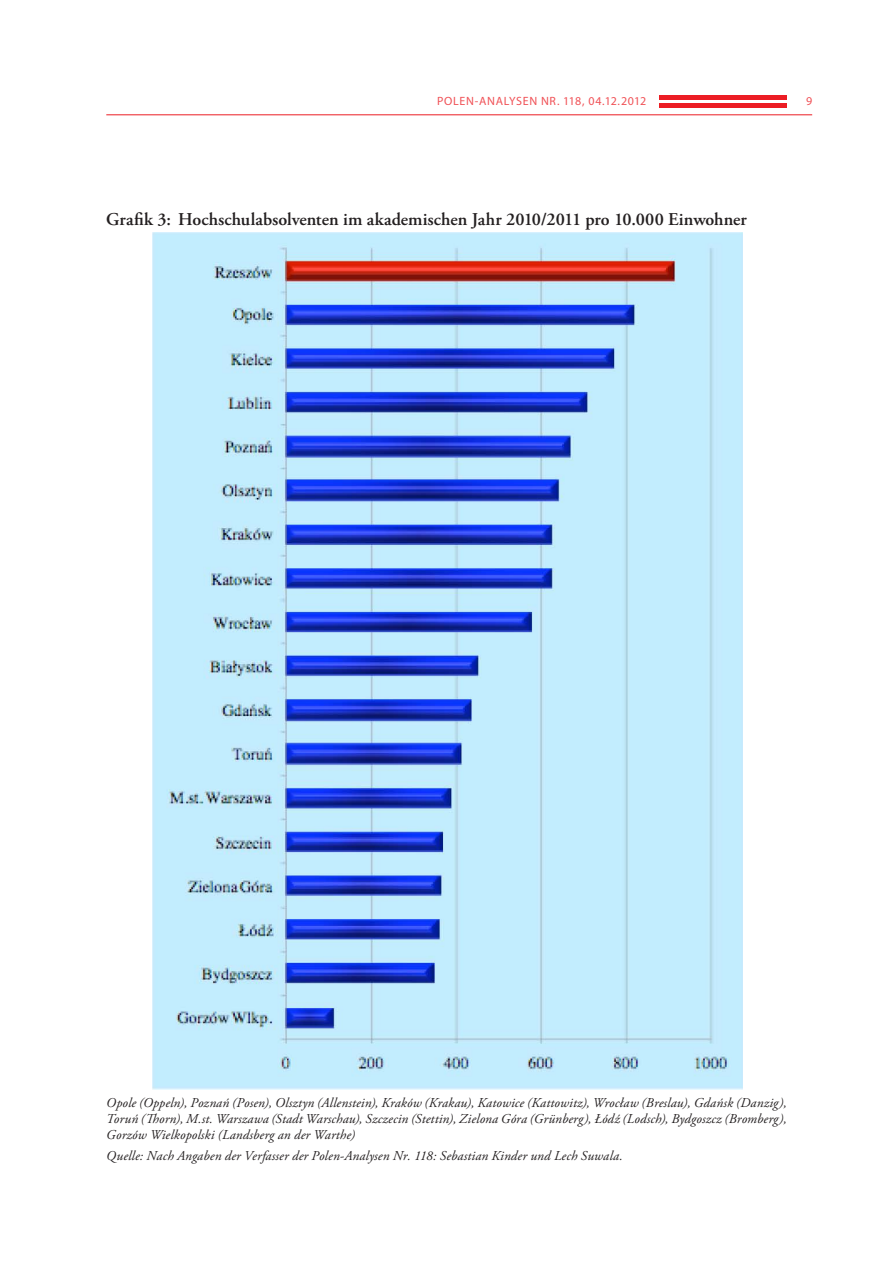
<style>
.page{position:relative;width:893px;height:1263px;background:#fff}
.page>*{position:absolute;margin:0;border:0;box-sizing:border-box;transform-origin:0 0}
.Ueberschrift_Tabelle{font:600 18px "Adobe Garamond Pro";color:#231f20}
.Quelle_Tabelle_1{font:italic 13.5px/16.2px "Adobe Garamond Pro";letter-spacing:.01em;color:#231f20;text-align:justify}
.t1{font:12px "Myriad Pro";letter-spacing:.05em;color:#f05156}
</style>
<div class="page">
<div style="left:659px;top:103px;width:128px;height:5px;background:#ec1d24"></div>
<hr style="left:659px;top:96px;width:128px;height:4px;background:#ec1d24">
<hr style="left:106px;top:114px;width:706px;height:1px;background:#ec1d24">
<img style="left:152px;top:233px;width:591px;height:856px">
<p class="t1" style="left:437px;top:94px;width:211px">POLEN-ANALYSEN NR. 118, 04.12.2012</p>
<p class="t1" style="left:806px;top:94px;width:8px">9</p>
<p class="Ueberschrift_Tabelle" style="left:106px;top:209px;width:642px">Grafik 3: Hochschulabsolventen im akademischen Jahr 2010/2011 pro 10.000 Einwohner</p>
<p class="Quelle_Tabelle_1" style="left:106px;top:1095px;width:682px">Opole (Oppeln), Poznań (Posen), Olsztyn (Allenstein), Kraków (Krakau), Katowice (Kattowitz), Wrocław (Breslau), Gdańsk (Danzig), Toruń (Thorn), M.st. Warszawa (Stadt Warschau), Szczecin (Stettin), Zielona Góra (Grünberg), Łódź (Lodsch), Bydgoszcz (Bromberg), Gorzów Wielkopolski (Landsberg an der Warthe)</p>
<p class="Quelle_Tabelle_1" style="left:106px;top:1147px;width:518px">Quelle: Nach Angaben der Verfasser der Polen-Analysen Nr. 118: Sebastian Kinder und Lech Suwala.</p>
</div>
